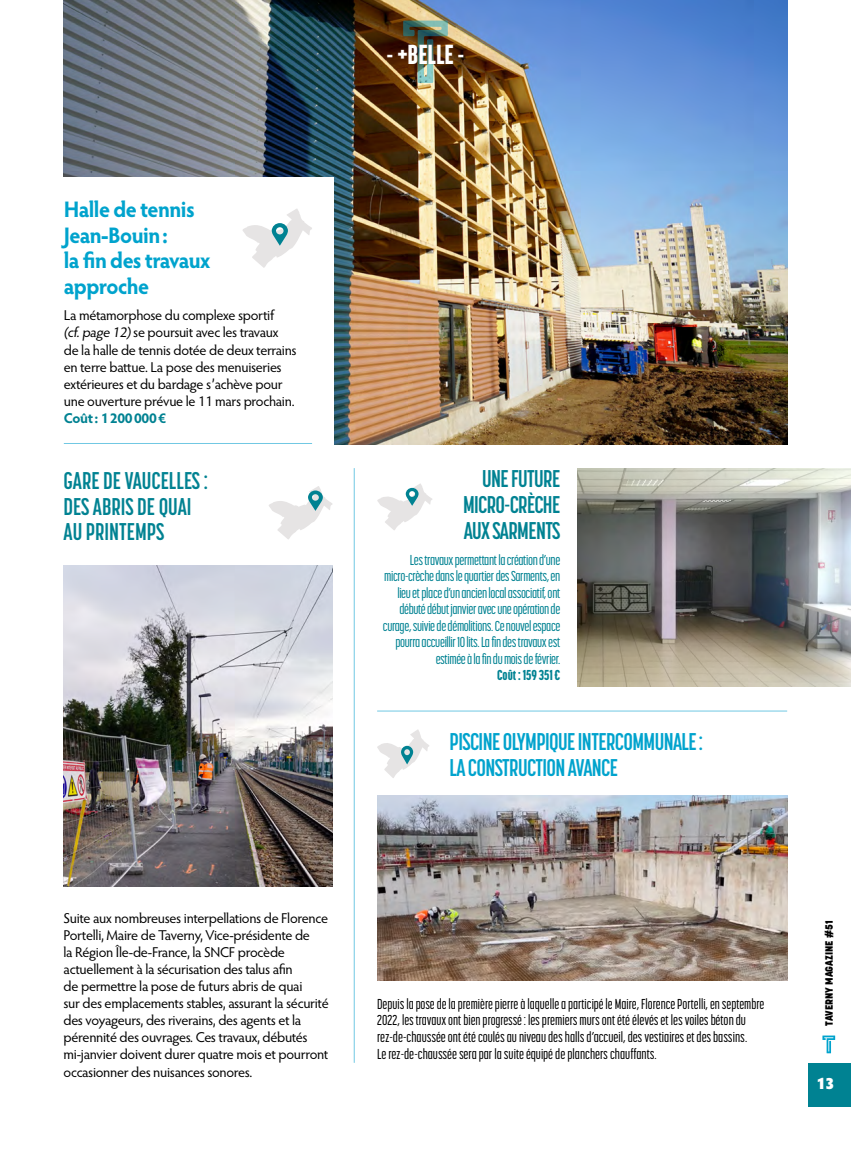
<style>
.page{position:relative;width:851px;height:1149px;background:#fff}
.page>*{position:absolute;margin:0;border:0;box-sizing:border-box;transform-origin:0 0}
.t1{font:800 27.15px "Korolev Compressed";color:#fff}
.t2{font:700 24px/25.5px "Korolev Compressed";letter-spacing:-.01em;color:#008292}
.t3{font:700 24px/25.5px "Korolev Compressed";letter-spacing:-.025em;color:#00a3cd}
.t4{font:700 22.5px/25.5px "Hypatia Sans Pro";letter-spacing:-.025em;color:#00a3cd;scale:.95 1}
.t5{font:900 16.5px "Hypatia Sans Pro";color:#fff}
.t6{font:14.25px/17.1px "Hypatia Sans Pro";letter-spacing:-.025em;color:#000}
.t7{font:500 14.25px/16.5px "Korolev Compressed";color:#000}
.t8{font:500 14.25px/16.5px "Korolev Compressed";letter-spacing:-.025em;color:#008292;text-align:right}
.t9{font:700 14.25px "Hypatia Sans Pro";letter-spacing:-.02em;color:#008292}
.t10{font:800 14.25px "Korolev Compressed";color:#008292}
.t11{font:800 10.5px "Korolev";color:#000}
</style>
<div class="page">
<img style="left:64px;top:0;width:723px;height:444px">
<div style="left:57px;top:177px;width:276px;height:283px;background:#fff"></div>
<svg style="left:403px;top:21px;width:45px;height:62px;background:#5a5840"></svg>
<hr style="left:354px;top:468px;width:1px;height:594px;background:#71c8e3">
<img style="left:64px;top:565px;width:268px;height:321px">
<svg style="left:377px;top:729px;width:52px;height:49px"></svg>
<img style="left:377px;top:795px;width:410px;height:185px">
<svg style="left:269px;top:486px;width:63px;height:53px"></svg>
<svg style="left:242px;top:209px;width:70px;height:59px"></svg>
<img style="left:577px;top:468px;width:273px;height:218px">
<svg style="left:377px;top:483px;width:55px;height:47px"></svg>
<hr style="left:64px;top:443px;width:248px;height:1px;background:#71c8e3">
<hr style="left:377px;top:710px;width:410px;height:1px;background:#71c8e3">
<div style="left:808px;top:1062px;width:42px;height:44px;background:#008292"></div>
<svg style="left:822px;top:1035px;width:13px;height:17px"></svg>
<h1 class="t1" style="left:387px;top:38px;width:79px">- +BELLE -</h1>
<h3 class="t4" style="left:64px;top:196px;width:156px">Halle de tennis<br>Jean-Bouin:<br>la fin des travaux approche</h3>
<p class="t6" style="left:64px;top:306px;width:234px">La métamorphose du complexe sportif (cf.page 12)se poursuit avec les travaux de la halle de tennis dotée de deux terrains en terre battue. La pose des menuiseries extérieures et du bardage s’achève pour une ouverture prévue le 11 mars prochain.</p>
<p class="t9" style="left:64px;top:408px;width:103px">Coût: 1200000€</p>
<h2 class="t2" style="left:64px;top:467px;width:146px">GARE DE VAUCELLES :<br>DES ABRIS DE QUAI<br>AU PRINTEMPS</h2>
<h2 class="t2" style="left:463px;top:466px;width:99px;text-align:justify;text-indent:19px">UNE FUTURE MICRO-CRÈCHE AUX SARMENTS</h2>
<p class="t8" style="left:383px;top:551px;width:179px">Les travaux permettant la création d’une micro-crèche dans le quartier des Sarments, en lieu et place d’un ancien local associatif, ont débuté début janvier avec une opération de curage, suivie de démolitions. Ce nouvel espace pourra accueillir 10 lits. La fin des travaux est estimée à la fin du mois de février.</p>
<p class="t10" style="left:497px;top:666px;width:65px">Coût : 159351 €</p>
<h2 class="t3" style="left:449px;top:728px;width:254px">PISCINE OLYMPIQUE INTERCOMMUNALE:<br>LA CONSTRUCTION AVANCE</h2>
<p class="t6" style="left:64px;top:908px;width:267px">Suite aux nombreuses interpellations de Florence Portelli, Maire de Taverny, Vice-présidente de<br>la Région Île-de-France, la SNCF procède actuellement à la sécurisation des talus afin<br>de permettre la pose de futurs abris de quai<br>sur des emplacements stables, assurant la sécurité des voyageurs, des riverains, des agents et la pérennité des ouvrages. Ces travaux, débutés mi-janvier doivent durer quatre mois et pourront occasionner des nuisances sonores.</p>
<p class="t7" style="left:377px;top:995px;width:388px">Depuis la pose de la première pierre à laquelle a participé le Maire, Florence Portelli, en septembre 2022, les travaux ont bien progressé: les premiers murs ont été élevés et les voiles béton du rez-de-chaussée ont été coulés au niveau des halls d’accueil, des vestiaires et des bassins.<br>Le rez-de-chaussée sera par la suite équipé de planchers chauffants.</p>
<p class="t11" style="left:822px;top:1025px;width:107px;rotate:-90deg">TAVERNY MAGAZINE #51</p>
<p class="t5" style="left:816px;top:1070px;width:20px">13</p>
</div>
